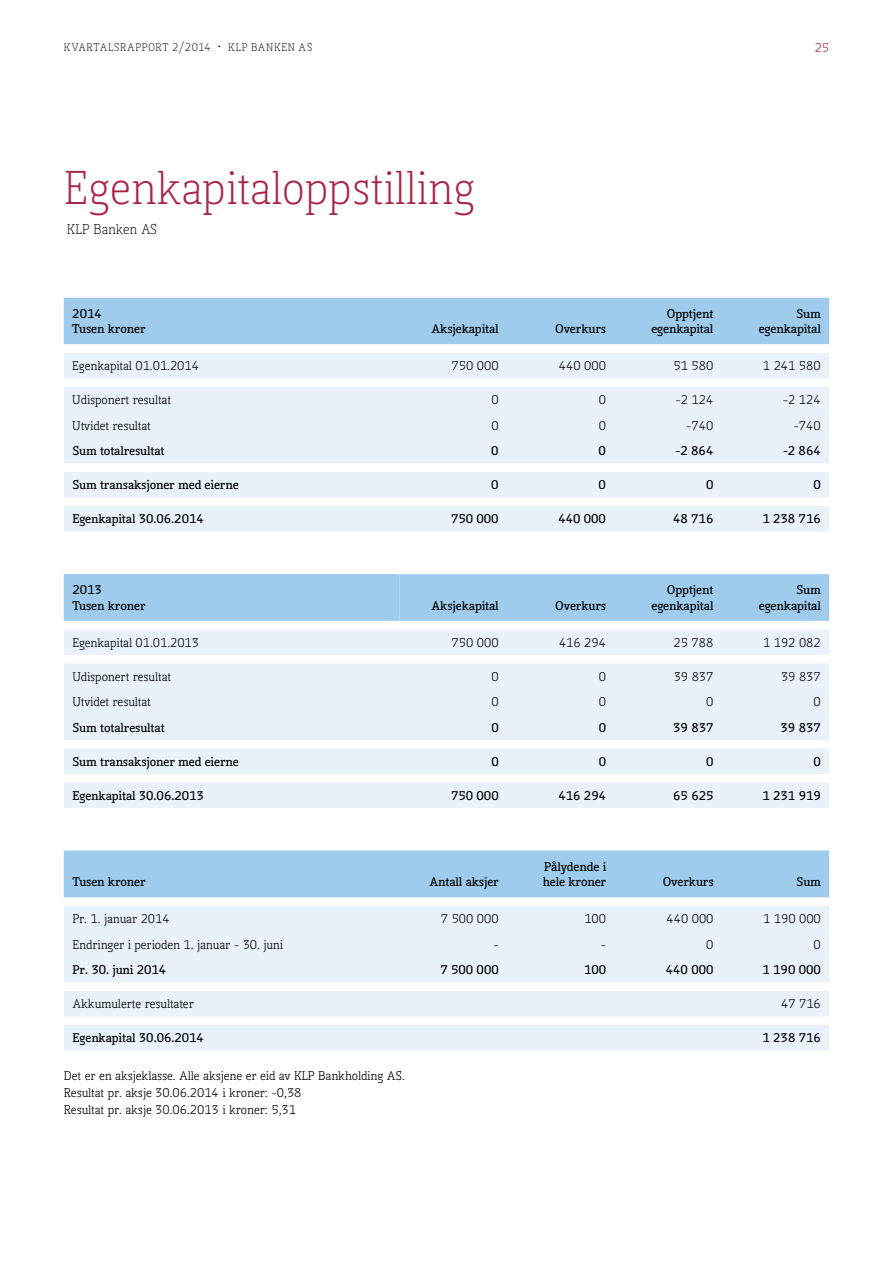
<style>
.page{position:relative;width:893px;height:1263px;background:#fff}
.page>*{position:absolute;margin:0;border:0;box-sizing:border-box;transform-origin:0 0}
.t1{font:300 45px "Kofi Pure Serif";color:#a92647}
.t2{font:300 13.5px "Kofi Pure Serif";color:#000}
.t3{font:700 12px/15.8px "Kofi Pure Serif";color:#000;text-align:right}
.t4{font:12px/17px "Kofi Pure Serif";color:#000}
.t5{font:12px "Kofi Pure Serif";color:#a7214d}
.t6{font:300 10.5px "Kofi Pure Serif";letter-spacing:.065em;color:#000}
</style>
<div class="page">
<div style="left:64px;top:298px;width:765px;height:46px;background:#9fcbed"></div>
<svg style="left:64px;top:353px;width:765px;height:697px;fill:#e9f1fa"></svg>
<svg style="left:64px;top:574px;width:765px;height:323px;fill:#e9f1fa"></svg>
<p class="t6" style="left:64px;top:40px;width:250px">KVARTALSRAPPORT 2/2014 • KLP BANKEN AS</p>
<p class="t5" style="left:815px;top:40px;width:16px">25</p>
<h1 class="t1" style="left:64px;top:161px;width:412px">Egenkapitaloppstilling</h1>
<p class="t2" style="left:67px;top:221px;width:92px">KLP Banken AS</p>
<p class="t3" style="left:72px;top:306px;width:75px;text-align:left">2014<br>Tusen kroner</p>
<p class="t3" style="left:431px;top:321px;width:69px">Aksjekapital</p>
<p class="t3" style="left:555px;top:321px;width:52px">Overkurs</p>
<p class="t3" style="left:651px;top:306px;width:63px">Opptjent egenkapital</p>
<p class="t3" style="left:759px;top:306px;width:63px">Sum egenkapital</p>
<p class="t4" style="left:72px;top:358px;width:128px">Egenkapital 01.01.2014</p>
<p class="t4" style="left:452px;top:358px;width:49px">750 000</p>
<p class="t4" style="left:559px;top:358px;width:49px">440 000</p>
<p class="t4" style="left:674px;top:358px;width:41px">51 580</p>
<p class="t4" style="left:763px;top:358px;width:59px">1 241 580</p>
<p class="t4" style="left:72px;top:392px;width:100px">Udisponert resultat</p>
<p class="t4" style="left:491px;top:392px;width:9px">0</p>
<p class="t4" style="left:599px;top:392px;width:9px">0</p>
<p class="t4" style="left:675px;top:392px;width:39px">-2 124</p>
<p class="t4" style="left:783px;top:392px;width:39px">-2 124</p>
<p class="t4" style="left:72px;top:417px;width:80px">Utvidet resultat</p>
<p class="t4" style="left:491px;top:417px;width:9px">0</p>
<p class="t4" style="left:599px;top:417px;width:9px">0</p>
<p class="t4" style="left:686px;top:417px;width:29px">-740</p>
<p class="t4" style="left:793px;top:417px;width:29px">-740</p>
<p class="t3" style="left:72px;top:443px;width:94px">Sum totalresultat</p>
<p class="t3" style="left:491px;top:443px;width:9px">0</p>
<p class="t3" style="left:599px;top:443px;width:9px">0</p>
<p class="t3" style="left:676px;top:443px;width:39px">-2 864</p>
<p class="t3" style="left:783px;top:443px;width:39px">-2 864</p>
<p class="t3" style="left:72px;top:477px;width:168px">Sum transaksjoner med eierne</p>
<p class="t3" style="left:491px;top:477px;width:9px">0</p>
<p class="t3" style="left:599px;top:477px;width:9px">0</p>
<p class="t3" style="left:706px;top:477px;width:9px">0</p>
<p class="t3" style="left:813px;top:477px;width:9px">0</p>
<p class="t3" style="left:72px;top:511px;width:133px">Egenkapital 30.06.2014</p>
<p class="t3" style="left:451px;top:511px;width:49px">750 000</p>
<p class="t3" style="left:558px;top:511px;width:49px">440 000</p>
<p class="t3" style="left:673px;top:511px;width:42px">48 716</p>
<p class="t3" style="left:762px;top:511px;width:60px">1 238 716</p>
<p class="t3" style="left:72px;top:582px;width:75px;text-align:left">2013<br>Tusen kroner</p>
<p class="t3" style="left:432px;top:598px;width:69px">Aksjekapital</p>
<p class="t3" style="left:555px;top:598px;width:52px">Overkurs</p>
<p class="t3" style="left:651px;top:582px;width:63px">Opptjent egenkapital</p>
<p class="t3" style="left:759px;top:582px;width:63px">Sum egenkapital</p>
<p class="t4" style="left:72px;top:634px;width:128px">Egenkapital 01.01.2013</p>
<p class="t4" style="left:452px;top:634px;width:49px">750 000</p>
<p class="t4" style="left:559px;top:634px;width:49px">416 294</p>
<p class="t4" style="left:674px;top:634px;width:41px">25 788</p>
<p class="t4" style="left:763px;top:634px;width:59px">1 192 082</p>
<p class="t4" style="left:72px;top:668px;width:100px">Udisponert resultat</p>
<p class="t4" style="left:491px;top:668px;width:9px">0</p>
<p class="t4" style="left:599px;top:668px;width:9px">0</p>
<p class="t4" style="left:674px;top:668px;width:41px">39 837</p>
<p class="t4" style="left:781px;top:668px;width:41px">39 837</p>
<p class="t4" style="left:72px;top:694px;width:80px">Utvidet resultat</p>
<p class="t4" style="left:491px;top:694px;width:9px">0</p>
<p class="t4" style="left:599px;top:694px;width:9px">0</p>
<p class="t4" style="left:706px;top:694px;width:9px">0</p>
<p class="t4" style="left:813px;top:694px;width:9px">0</p>
<p class="t3" style="left:72px;top:719px;width:94px">Sum totalresultat</p>
<p class="t3" style="left:491px;top:719px;width:9px">0</p>
<p class="t3" style="left:599px;top:719px;width:9px">0</p>
<p class="t3" style="left:673px;top:719px;width:42px">39 837</p>
<p class="t3" style="left:781px;top:719px;width:42px">39 837</p>
<p class="t3" style="left:72px;top:753px;width:168px">Sum transaksjoner med eierne</p>
<p class="t3" style="left:491px;top:753px;width:9px">0</p>
<p class="t3" style="left:599px;top:753px;width:9px">0</p>
<p class="t3" style="left:706px;top:753px;width:9px">0</p>
<p class="t3" style="left:813px;top:753px;width:9px">0</p>
<p class="t3" style="left:72px;top:787px;width:133px">Egenkapital 30.06.2013</p>
<p class="t3" style="left:451px;top:787px;width:49px">750 000</p>
<p class="t3" style="left:558px;top:787px;width:49px">416 294</p>
<p class="t3" style="left:673px;top:787px;width:42px">65 625</p>
<p class="t3" style="left:762px;top:787px;width:60px">1 231 919</p>
<p class="t3" style="left:72px;top:874px;width:75px">Tusen kroner</p>
<p class="t3" style="left:429px;top:874px;width:71px">Antall aksjer</p>
<p class="t3" style="left:543px;top:858px;width:65px;text-align:left">Pålydende i hele kroner</p>
<p class="t3" style="left:663px;top:874px;width:52px">Overkurs</p>
<p class="t3" style="left:796px;top:874px;width:26px">Sum</p>
<p class="t4" style="left:72px;top:910px;width:99px">Pr. 1. januar 2014</p>
<p class="t4" style="left:441px;top:910px;width:59px">7 500 000</p>
<p class="t4" style="left:584px;top:910px;width:23px">100</p>
<p class="t4" style="left:666px;top:910px;width:49px">440 000</p>
<p class="t4" style="left:763px;top:910px;width:59px">1 190 000</p>
<p class="t4" style="left:72px;top:936px;width:212px">Endringer i perioden 1. januar - 30. juni</p>
<p class="t4" style="left:493px;top:936px;width:7px">-</p>
<p class="t4" style="left:601px;top:936px;width:7px">-</p>
<p class="t4" style="left:706px;top:936px;width:9px">0</p>
<p class="t4" style="left:814px;top:936px;width:9px">0</p>
<p class="t3" style="left:72px;top:962px;width:95px">Pr. 30. juni 2014</p>
<p class="t3" style="left:440px;top:962px;width:60px">7 500 000</p>
<p class="t3" style="left:584px;top:962px;width:24px">100</p>
<p class="t3" style="left:666px;top:962px;width:49px">440 000</p>
<p class="t3" style="left:762px;top:962px;width:60px">1 190 000</p>
<p class="t4" style="left:72px;top:996px;width:123px">Akkumulerte resultater</p>
<p class="t4" style="left:781px;top:996px;width:41px">47 716</p>
<p class="t3" style="left:72px;top:1030px;width:133px">Egenkapital 30.06.2014</p>
<p class="t3" style="left:762px;top:1030px;width:60px">1 238 716</p>
<p class="t4" style="left:64px;top:1068px;width:342px">Det er en aksjeklasse. Alle aksjene er eid av KLP Bankholding AS.<br>Resultat pr. aksje 30.06.2014 i kroner: -0,38<br>Resultat pr. aksje 30.06.2013 i kroner: 5,31</p>
</div>
